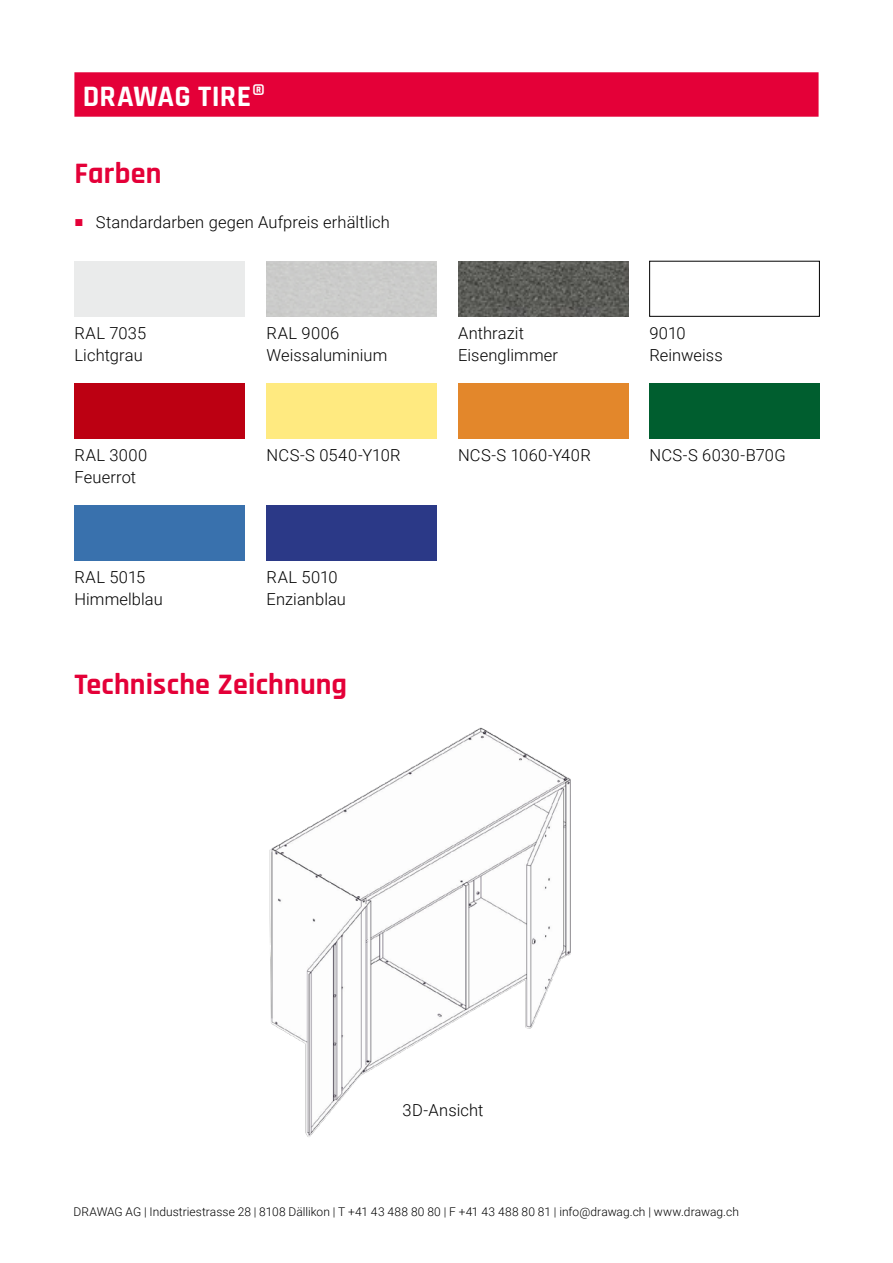
<style>
.page{position:relative;width:893px;height:1263px;background:#fff}
.page>*{position:absolute;margin:0;border:0;box-sizing:border-box;transform-origin:0 0}
.t1{font:700 30px "Rajdhani";letter-spacing:.005em;color:#e40038}
.t2{font:700 30px "Rajdhani";letter-spacing:.01em;color:#fff}
.t3{font:300 16.5px/22.2px "Roboto";letter-spacing:.005em;color:#000}
.t4{font:300 12px "Roboto";letter-spacing:.005em;color:#000}
.s1{font-family:"Arial";font-weight:400;font-size:15px;color:#e40038}
</style>
<div class="page">
<div style="left:74px;top:72px;width:745px;height:45px;background:#e40038"></div>
<div style="left:74px;top:383px;width:171px;height:55px;background:#bc0012"></div>
<img style="left:458px;top:261px;width:170px;height:55px">
<div style="left:267px;top:505px;width:170px;height:56px;background:#2b3987"></div>
<div style="left:74px;top:505px;width:170px;height:56px;background:#3971ad"></div>
<div style="left:649px;top:383px;width:171px;height:56px;background:#005e2f"></div>
<div style="left:458px;top:383px;width:170px;height:56px;background:#e3872b"></div>
<img style="left:269px;top:727px;width:302px;height:410px">
<h1 class="t2" style="left:83px;top:78px;width:184px">DRAWAG TIRE®</h1>
<h1 class="t1" style="left:74px;top:155px;width:89px">Farben</h1>
<p class="t3" style="left:74px;top:210px;width:317px"><span class="s1">■</span> Standardarben gegen Aufpreis erhältlich</p>
<p class="t3" style="left:74px;top:321px;width:73px">RAL 7035<br>Lichtgrau</p>
<p class="t3" style="left:267px;top:321px;width:122px">RAL 9006<br>Weissaluminium</p>
<p class="t3" style="left:458px;top:321px;width:102px">Anthrazit<br>Eisenglimmer</p>
<p class="t3" style="left:649px;top:321px;width:75px">9010<br>Reinweiss</p>
<p class="t3" style="left:74px;top:443px;width:74px">RAL 3000</p>
<p class="t3" style="left:267px;top:443px;width:136px">NCS-S 0540-Y10R</p>
<p class="t3" style="left:458px;top:443px;width:134px">NCS-S 1060-Y40R</p>
<p class="t3" style="left:649px;top:443px;width:138px">NCS-S 6030-B70G</p>
<p class="t3" style="left:74px;top:465px;width:63px">Feuerrot</p>
<p class="t3" style="left:74px;top:565px;width:90px">RAL 5015<br>Himmelblau</p>
<p class="t3" style="left:267px;top:565px;width:81px">RAL 5010<br>Enzianblau</p>
<h1 class="t1" style="left:74px;top:666px;width:274px">Technische Zeichnung</h1>
<p class="t3" style="left:403px;top:1098px;width:82px">3D-Ansicht</p>
<p class="t4" style="left:73px;top:1203px;width:667px">DRAWAG AG | Industriestrasse 28 | 8108 Dällikon | T +41 43 488 80 80 | F +41 43 488 80 81 | info@drawag.ch | www.drawag.ch</p>
</div>
